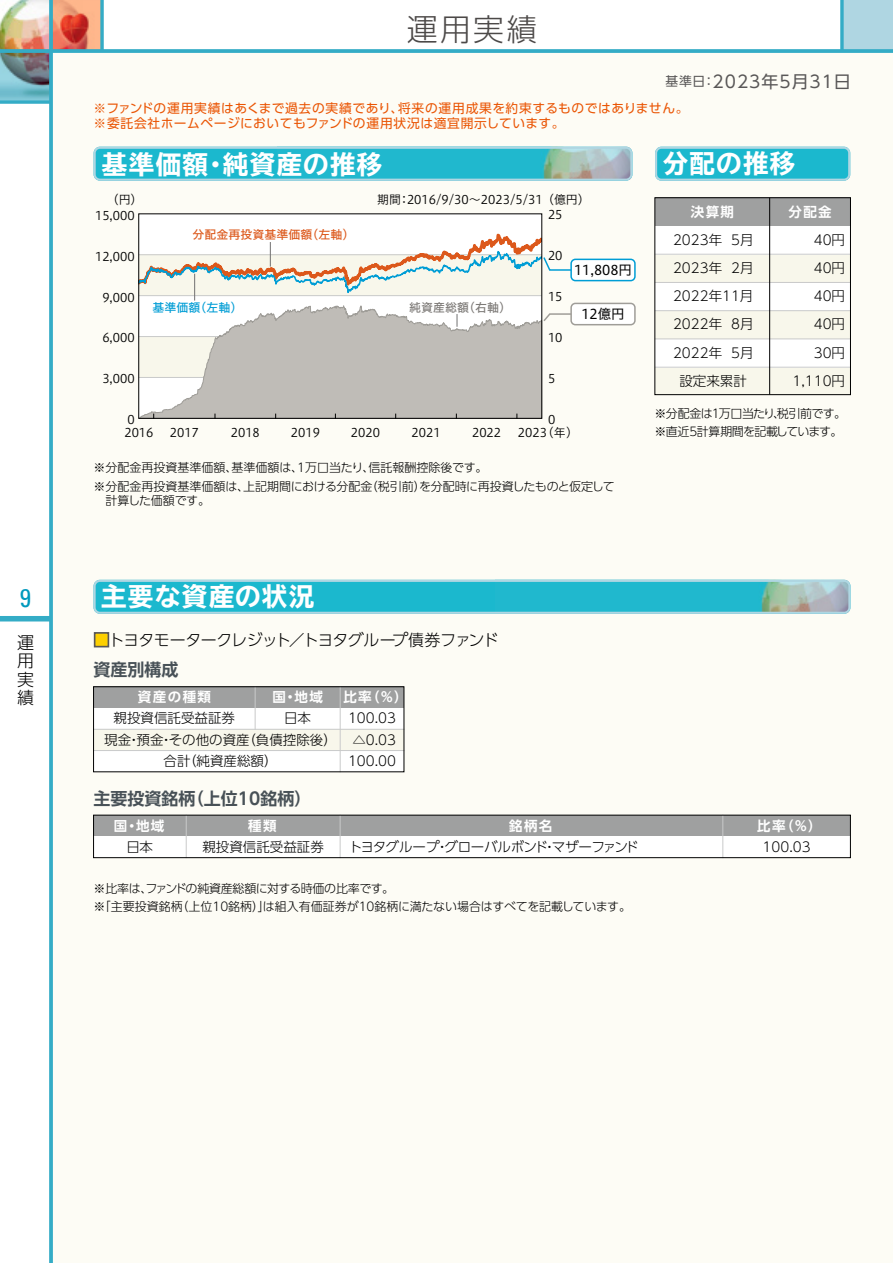
<style>
.page{position:relative;width:893px;height:1263px;background:#fff}
.page>*{position:absolute;margin:0;border:0;box-sizing:border-box;transform-origin:0 0}
.t1{font:300 30.75px "UD Shin Go Pro";color:#4c4948}
.t2{font:700 expanded 25.5px "TBUD Go Std";letter-spacing:.05em;color:#fff}
.t3{font:condensed 25.5px "Univers";color:#0099bd}
.t4{font:700 16.95px "UD Shin Go Pro De";color:#485157}
.t5{font:16.95px "UD Shin Go Pro";letter-spacing:.06em;color:#595757}
.t6{font:300 16.95px/18.6px "UD Shin Go Pro";color:#000;text-align:justify}
.t7{font:300 15.9px "UD Shin Go Pro";letter-spacing:-.05em;color:#000}
.t8{font:300 13.5px/28.2px "UD Shin Go Pro";color:#000;text-align:center}
.t9{font:700 13.5px "UD Shin Go Pro De";letter-spacing:.1em;color:#fff}
.t10{font:300 13.5px "UD Shin Go Pro";letter-spacing:-.03em;color:#000}
.t11{font:13.5px "Hiragino UD Sans Std W4";color:#000}
.t12{font:12.75px/14.9px "UD Shin Go Pro";letter-spacing:.045em;color:#ea5504}
.t13{font:12px "Hiragino UD Sans Std W3";color:#000}
.t14{font:300 12px/18px "UD Shin Go Pro";letter-spacing:-.02em;color:#000}
.t15{font:300 12px/18.6px "UD Shin Go Pro";color:#000}
.t16{font:300 12px/18px "UD Shin Go Pro";letter-spacing:-.05em;color:#000}
.t17{font:12px "Hiragino UD Sans Std W5";color:#dc581b}
.t18{font:12px "Hiragino UD Sans Std W5";color:#7d7a77}
.t19{font:12px "Hiragino UD Sans Std W5";color:#009dd5}
.s1{font-size:12.75px}
.s2{color:#fdd000}
</style>
<div class="page">
<img style="left:0;top:0;width:49px;height:49px">
<div style="left:51px;top:51px;width:842px;height:1212px;background:#fdfcf5"></div>
<svg style="left:0;top:53px;width:49px;height:47px;background:#72949c"></svg>
<div style="left:842px;top:0;width:51px;height:51px;background:#afd6e2"></div>
<svg style="left:53px;top:0;width:47px;height:49px;background:#e98063"></svg>
<hr style="left:892px;top:0;width:1px;height:51px;background:#57abc9">
<svg style="left:840px;top:0;width:4px;height:49px"></svg>
<div style="left:0;top:616px;width:51px;height:5px;background:#34acc6"></div>
<svg style="left:49px;top:0;width:4px;height:1263px;background:#3fb0c8"></svg>
<svg style="left:0;top:49px;width:893px;height:4px;background:#3fafc8"></svg>
<svg style="left:0;top:100px;width:51px;height:4px"></svg>
<svg style="left:100px;top:0;width:4px;height:51px"></svg>
<div style="left:655px;top:367px;width:195px;height:27px;background:#f8f7eb"></div>
<div style="left:655px;top:311px;width:195px;height:28px;background:#f8f7eb"></div>
<div style="left:655px;top:282px;width:195px;height:29px;background:#fff"></div>
<svg style="left:94px;top:147px;width:538px;height:34px;background:#43bccc"></svg>
<svg style="left:655px;top:147px;width:195px;height:34px;background:#2fbcd0"></svg>
<svg style="left:94px;top:580px;width:756px;height:34px;background:#3cbccd"></svg>
<div style="left:770px;top:198px;width:80px;height:28px;background:#9fa0a0"></div>
<div style="left:655px;top:198px;width:115px;height:28px;background:#9fa0a0"></div>
<div style="left:655px;top:254px;width:195px;height:28px;background:#f8f7eb"></div>
<div style="left:655px;top:226px;width:195px;height:28px;background:#fff"></div>
<hr style="left:655px;top:254px;width:195px;height:1px;background:#c9caca">
<hr style="left:655px;top:310px;width:195px;height:1px;background:#c9caca">
<div style="left:655px;top:339px;width:195px;height:28px;background:#fff"></div>
<hr style="left:655px;top:339px;width:195px;height:1px;background:#c9caca">
<hr style="left:655px;top:282px;width:195px;height:1px;background:#c9caca">
<div style="left:94px;top:815px;width:756px;height:21px;background:#9fa0a0"></div>
<div style="left:94px;top:836px;width:756px;height:22px;background:#fff"></div>
<hr style="left:186px;top:815px;width:1px;height:43px;background:#c9caca">
<hr style="left:722px;top:815px;width:1px;height:43px;background:#c9caca">
<hr style="left:340px;top:815px;width:1px;height:43px;background:#c9caca">
<div style="left:93px;top:815px;width:758px;height:43px;border:1px solid #000"></div>
<div style="left:340px;top:687px;width:64px;height:21px;background:#9fa0a0"></div>
<div style="left:94px;top:687px;width:246px;height:21px;background:#9fa0a0"></div>
<div style="left:94px;top:708px;width:310px;height:21px;background:#fff"></div>
<div style="left:94px;top:729px;width:310px;height:21px;background:#f8f7eb"></div>
<div style="left:94px;top:750px;width:310px;height:22px;background:#fff"></div>
<hr style="left:94px;top:729px;width:310px;height:1px;background:#c9caca">
<hr style="left:94px;top:750px;width:310px;height:1px;background:#c9caca">
<hr style="left:255px;top:687px;width:1px;height:42px;background:#c9caca">
<hr style="left:340px;top:687px;width:1px;height:85px;background:#c9caca">
<div style="left:93px;top:686px;width:311px;height:86px;border:1px solid #000"></div>
<div style="left:94px;top:632px;width:15px;height:15px;border:2px solid #595757"></div>
<hr style="left:655px;top:367px;width:195px;height:1px;background:#c9caca">
<hr style="left:769px;top:198px;width:1px;height:197px;background:#000">
<div style="left:655px;top:197px;width:196px;height:198px;border:1px solid #000"></div>
<div style="left:571px;top:259px;width:64px;height:22px;background:#fff;border-radius:4px"></div>
<div style="left:570px;top:259px;width:66px;height:22px;border:2px solid #009dd5;border-radius:4px"></div>
<div style="left:571px;top:303px;width:64px;height:22px;background:#fff;border-radius:4px"></div>
<div style="left:570px;top:303px;width:66px;height:22px;border:2px solid #9f9d98;border-radius:4px"></div>
<svg style="left:138px;top:303px;width:402px;height:116px;background:#c6c4bf"></svg>
<svg style="left:141px;top:214px;width:432px;height:113px"></svg>
<div style="left:139px;top:214px;width:403px;height:205px;border:1px solid #000"></div>
<h2 class="t3" style="left:20px;top:582px;width:13px">9</h2>
<p class="t6" style="left:17px;top:632px;width:18px">運用実績</p>
<h1 class="t1" style="left:407px;top:4px;width:132px">運用実績</h1>
<p class="t5" style="left:666px;top:68px;width:187px"><span class="s1">基準日：</span>2023年5月31日</p>
<p class="t12" style="left:94px;top:101px;width:597px">※ファンドの運用実績はあくまで過去の実績であり、将来の運用成果を約束するものではありません。※委託会社ホームページにおいてもファンドの運用状況は適宜開示しています。</p>
<h2 class="t2" style="left:102px;top:151px;width:282px">基準価額・純資産の推移</h2>
<h2 class="t2" style="left:663px;top:149px;width:134px">分配の推移</h2>
<p class="t13" style="left:107px;top:190px;width:37px">（円）</p>
<p class="t13" style="left:377px;top:190px;width:214px">期間：2016/9/30～2023/5/31（億円）</p>
<p class="t13" style="left:95px;top:206px;width:41px">15,000</p>
<p class="t13" style="left:548px;top:206px;width:16px">25</p>
<p class="t17" style="left:192px;top:225px;width:163px">分配金再投資基準価額（左軸）</p>
<p class="t13" style="left:95px;top:247px;width:41px">12,000</p>
<p class="t13" style="left:102px;top:288px;width:34px">9,000</p>
<p class="t19" style="left:153px;top:299px;width:91px">基準価額（左軸）</p>
<p class="t18" style="left:409px;top:298px;width:103px">純資産総額（右軸）</p>
<p class="t13" style="left:548px;top:247px;width:16px">20</p>
<p class="t13" style="left:548px;top:288px;width:16px">15</p>
<p class="t11" style="left:574px;top:259px;width:60px">11,808円</p>
<p class="t11" style="left:581px;top:304px;width:45px">12億円</p>
<p class="t13" style="left:102px;top:329px;width:34px">6,000</p>
<p class="t13" style="left:548px;top:329px;width:16px">10</p>
<p class="t13" style="left:102px;top:370px;width:34px">3,000</p>
<p class="t13" style="left:548px;top:369px;width:9px">5</p>
<p class="t13" style="left:127px;top:411px;width:9px">0</p>
<p class="t13" style="left:548px;top:410px;width:9px">0</p>
<p class="t13" style="left:124px;top:423px;width:31px">2016</p>
<p class="t13" style="left:170px;top:423px;width:31px">2017</p>
<p class="t13" style="left:231px;top:423px;width:31px">2018</p>
<p class="t13" style="left:291px;top:423px;width:31px">2019</p>
<p class="t13" style="left:351px;top:423px;width:31px">2020</p>
<p class="t13" style="left:411px;top:423px;width:31px">2021</p>
<p class="t13" style="left:472px;top:423px;width:31px">2022</p>
<p class="t13" style="left:518px;top:423px;width:62px">2023（年）</p>
<p class="t15" style="left:94px;top:458px;width:523px">※分配金再投資基準価額、基準価額は、1万口当たり、信託報酬控除後です。<br>※分配金再投資基準価額は、上記期間における分配金（税引前）を分配時に再投資したものと仮定して</p>
<p class="t14" style="left:94px;top:491px;width:118px">　計算した価額です。</p>
<p class="t9" style="left:691px;top:201px;width:45px">決算期</p>
<p class="t9" style="left:788px;top:201px;width:45px">分配金</p>
<p class="t8" style="left:673px;top:225px;width:82px">2023年 5月<br>2023年 2月<br>2022年11月<br>2022年 8月<br>2022年 5月設定来累計</p>
<p class="t8" style="left:792px;top:225px;width:54px;text-align:right">40円<br>40円<br>40円<br>40円<br>30円<br>1,110円</p>
<p class="t16" style="left:654px;top:404px;width:193px">※分配金は1万口当たり、税引前です。※直近5計算期間を記載しています。</p>
<h2 class="t2" style="left:101px;top:582px;width:215px">主要な資産の状況</h2>
<p class="t7" style="left:94px;top:627px;width:407px"><span class="s2">■</span>トヨタモータークレジット／トヨタグループ債券ファンド</p>
<p class="t4" style="left:94px;top:656px;width:87px">資産別構成</p>
<p class="t9" style="left:138px;top:686px;width:75px">資産の種類</p>
<p class="t9" style="left:272px;top:686px;width:52px">国・地域</p>
<p class="t9" style="left:343px;top:686px;width:66px">比率（％）</p>
<p class="t8" style="left:114px;top:704px;width:123px">親投資信託受益証券</p>
<p class="t8" style="left:104px;top:725px;width:234px">現金・預金・その他の資産（負債控除後）</p>
<p class="t8" style="left:163px;top:746px;width:116px">合計（純資産総額）</p>
<p class="t4" style="left:94px;top:784px;width:219px">主要投資銘柄（上位10銘柄）</p>
<p class="t8" style="left:284px;top:704px;width:28px">日本</p>
<p class="t8" style="left:348px;top:707px;width:50px;line-height:21.3px">100.03 △0.03<br>100.00</p>
<p class="t9" style="left:509px;top:814px;width:45px">銘柄名</p>
<p class="t10" style="left:349px;top:836px;width:291px">トヨタグループ・グローバルボンド・マザーファンド</p>
<p class="t9" style="left:114px;top:814px;width:52px">国・地域</p>
<p class="t9" style="left:248px;top:814px;width:30px">種類</p>
<p class="t9" style="left:757px;top:814px;width:66px">比率（％）</p>
<p class="t8" style="left:126px;top:832px;width:28px">日本</p>
<p class="t8" style="left:202px;top:832px;width:123px">親投資信託受益証券</p>
<p class="t8" style="left:763px;top:832px;width:50px">100.03</p>
<p class="t14" style="left:94px;top:878px;width:539px">※比率は、ファンドの純資産総額に対する時価の比率です。<br>※「主要投資銘柄（上位10銘柄）」は組入有価証券が10銘柄に満たない場合はすべてを記載しています。</p>
</div>
